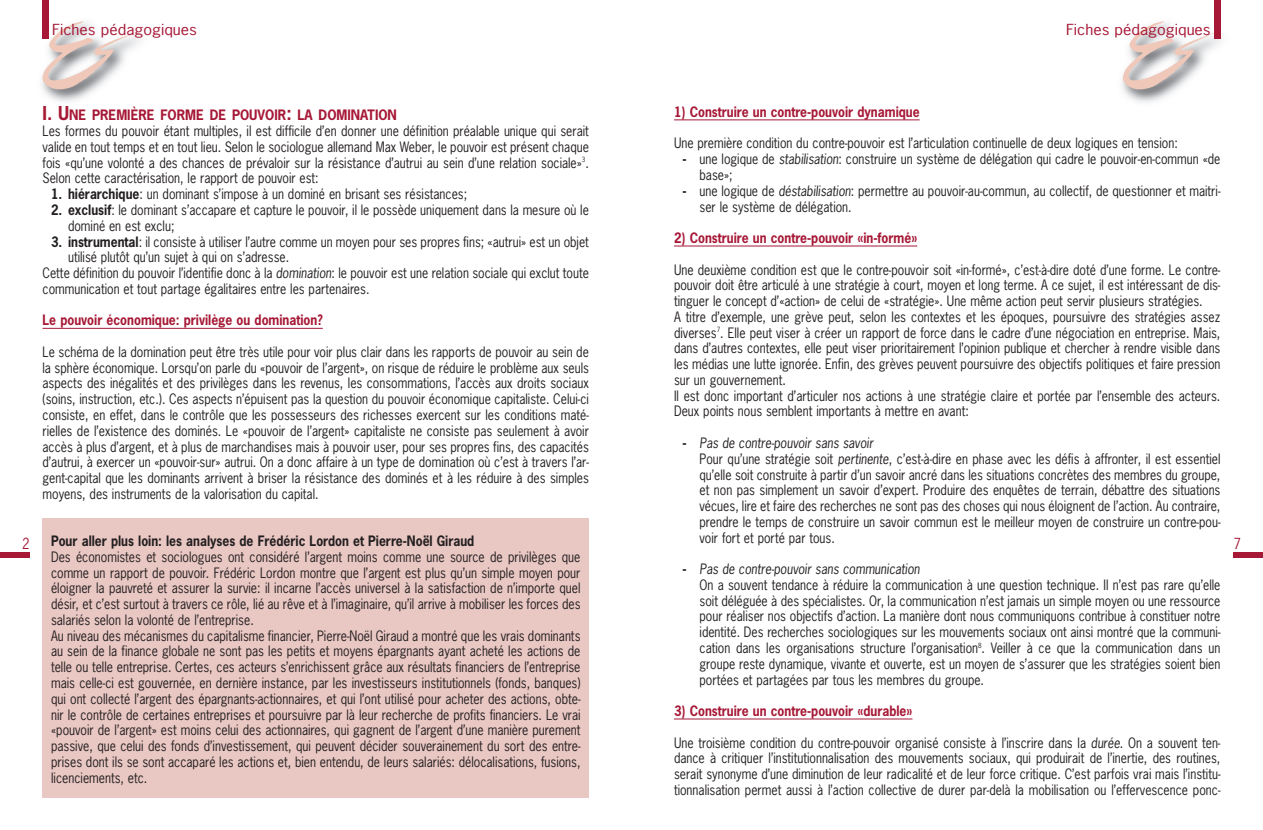
<style>
.page{position:relative;width:1263px;height:830px;background:#fff}
.page>*{position:absolute;margin:0;border:0;box-sizing:border-box;transform-origin:0 0}
.t1{font:14.4px "News Gothic";color:#a61836;scale:1.13 1}
.t2{font:14.4px "News Gothic";color:#a61836;scale:.9 1}
.t3{font:13.5px/15.8px "News Gothic";color:#231f20;scale:.9 1}
.t4{font:700 13.5px "News Gothic";color:#a61836;scale:.9 1}
.t5{font:700 13.5px "News Gothic";color:#231f20;scale:.9 1}
.s1{font-weight:700;font-size:18px;color:#a61836}
.s2{font-weight:700;color:#a61836}
.s3{font-weight:700}
.s4{font-style:italic}
</style>
<div class="page">
<div style="left:43px;top:517px;width:546px;height:280px;background:#e9c7c3"></div>
<div style="left:1233px;top:551px;width:30px;height:6px;background:#a61836"></div>
<img style="left:41px;top:14px;width:99px;height:88px">
<svg style="left:43px;top:21px;width:93px;height:68px"></svg>
<div style="left:43px;top:0;width:6px;height:38px;background:#a61836"></div>
<div style="left:0;top:551px;width:30px;height:6px;background:#a61836"></div>
<hr style="left:43px;top:328px;width:280px;height:1px;background:#a61836">
<img style="left:1121px;top:15px;width:100px;height:88px">
<svg style="left:1123px;top:21px;width:94px;height:68px"></svg>
<div style="left:1214px;top:0;width:6px;height:38px;background:#a61836"></div>
<hr style="left:674px;top:119px;width:246px;height:1px;background:#a61836">
<hr style="left:674px;top:245px;width:243px;height:1px;background:#a61836">
<hr style="left:674px;top:718px;width:238px;height:1px;background:#a61836">
<p class="t1" style="left:52px;top:22px;width:130px">Fiches pédagogiques</p>
<p class="t2" style="left:22px;top:535px;width:10px">2</p>
<p class="t3" style="left:43px;top:108px;width:609px"><span class="s1">I. U</span><span class="s2">NE PREMIÈRE FORME DE POUVOIR</span><span class="s1">:</span> <span class="s2">LA DOMINATION<br></span>Les formes du pouvoir étant multiples, il est difficile d’en donner une définition préalable unique qui serait valide en tout temps et en tout lieu. Selon le sociologue allemand Max Weber, le pouvoir est présent chaque fois «qu’une volonté a des chances de prévaloir sur la résistance d’autrui au sein d’une relation sociale»<sup>3</sup>.<br>Selon cette caractérisation, le rapport de pouvoir est:</p>
<p class="t3" style="left:51px;top:187px;width:464px"><span class="s3">1. hiérarchique</span>: un dominant s’impose à un dominé en brisant ses résistances;</p>
<p class="t3" style="left:68px;top:202px;width:580px;text-indent:-17px"><span class="s3">2. exclusif</span>: le dominant s’accapare et capture le pouvoir, il le possède uniquement dans la mesure où le dominé en est exclu;</p>
<p class="t3" style="left:51px;top:234px;width:599px"><span class="s3">3. instrumental</span>: il consiste à utiliser l’autre comme un moyen pour ses propres fins; «autrui» est un objet</p>
<p class="t3" style="left:68px;top:250px;width:247px">utilisé plutôt qu’un sujet à qui on s’adresse.</p>
<p class="t3" style="left:43px;top:265px;width:609px">Cette définition du pouvoir l’identifie donc à la <span class="s4">domination</span>: le pouvoir est une relation sociale qui exclut toute</p>
<p class="t3" style="left:43px;top:281px;width:365px">communication et tout partage égalitaires entre les partenaires.</p>
<p class="t4" style="left:43px;top:312px;width:313px">Le pouvoir économique: privilège ou domination?</p>
<p class="t3" style="left:43px;top:344px;width:609px;text-align:justify">Le schéma de la domination peut être très utile pour voir plus clair dans les rapports de pouvoir au sein de la sphère économique. Lorsqu’on parle du «pouvoir de l’argent», on risque de réduire le problème aux seuls aspects des inégalités et des privilèges dans les revenus, les consommations, l’accès aux droits sociaux (soins, instruction, etc.). Ces aspects n’épuisent pas la question du pouvoir économique capitaliste. Celui-ci consiste, en effet, dans le contrôle que les possesseurs des richesses exercent sur les conditions maté&shy;rielles de l’existence des dominés. Le «pouvoir de l’argent» capitaliste ne consiste pas seulement à avoir accès à plus d’argent, et à plus de marchandises mais à pouvoir user, pour ses propres fins, des capacités d’autrui, à exercer un «pouvoir-sur» autrui. On a donc affaire à un type de domination où c’est à travers l’ar&shy;gent-capital que les dominants arrivent à briser la résistance des dominés et à les réduire à des simples moyens, des instruments de la valorisation du capital.</p>
<p class="t5" style="left:51px;top:533px;width:472px">Pour aller plus loin: les analyses de Frédéric Lordon et Pierre-Noël Giraud</p>
<p class="t3" style="left:51px;top:549px;width:590px">Des économistes et sociologues ont considéré l’argent moins comme une source de privilèges que comme un rapport de pouvoir. Frédéric Lordon montre que l’argent est plus qu’un simple moyen pour éloigner la pauvreté et assurer la survie: il incarne l’accès universel à la satisfaction de n’importe quel désir, et c’est surtout à travers ce rôle, lié au rêve et à l’imaginaire, qu’il arrive à mobiliser les forces des salariés selon la volonté de l’entreprise.<br>Au niveau des mécanismes du capitalisme financier, Pierre-Noël Giraud a montré que les vrais dominants au sein de la finance globale ne sont pas les petits et moyens épargnants ayant acheté les actions de telle ou telle entreprise. Certes, ces acteurs s’enrichissent grâce aux résultats financiers de l’entreprise mais celle-ci est gouvernée, en dernière instance, par les investisseurs institutionnels (fonds, banques) qui ont collecté l’argent des épargnants-actionnaires, et qui l’ont utilisé pour acheter des actions, obte&shy;nir le contrôle de certaines entreprises et poursuivre par là leur recherche de profits financiers. Le vrai «pouvoir de l’argent» est moins celui des actionnaires, qui gagnent de l’argent d’une manière purement passive, que celui des fonds d’investissement, qui peuvent décider souverainement du sort des entre&shy;prises dont ils se sont accaparé les actions et, bien entendu, de leurs salariés: délocalisations, fusions, licenciements, etc.</p>
<p class="t1" style="left:1066px;top:22px;width:130px">Fiches pédagogiques</p>
<p class="t4" style="left:674px;top:104px;width:274px">1) Construire un contre-pouvoir dynamique</p>
<p class="t3" style="left:674px;top:136px;width:561px">Une première condition du contre-pouvoir est l’articulation continuelle de deux logiques en tension:</p>
<p class="t3" style="left:699px;top:152px;width:580px;text-indent:-17px"><span class="s3">-</span> une logique de <span class="s4">stabilisation</span>: construire un système de délégation qui cadre le pouvoir-en-commun «de base»;</p>
<p class="t3" style="left:699px;top:183px;width:580px;text-indent:-17px"><span class="s3">-</span> une logique de <span class="s4">déstabilisation</span>: permettre au pouvoir-au-commun, au collectif, de questionner et maitri&shy;ser le système de délégation.</p>
<p class="t4" style="left:674px;top:230px;width:272px">2) Construire un contre-pouvoir «in-formé»</p>
<p class="t3" style="left:674px;top:262px;width:609px">Une deuxième condition est que le contre-pouvoir soit «in-formé», c’est-à-dire doté d’une forme. Le contre&shy;pouvoir doit être articulé à une stratégie à court, moyen et long terme. A ce sujet, il est intéressant de dis&shy;tinguer le concept d’«action» de celui de «stratégie». Une même action peut servir plusieurs stratégies.<br>A titre d’exemple, une grève peut, selon les contextes et les époques, poursuivre des stratégies assez diverses<sup>7</sup>. Elle peut viser à créer un rapport de force dans le cadre d’une négociation en entreprise. Mais, dans d’autres contextes, elle peut viser prioritairement l’opinion publique et chercher à rendre visible dans les médias une lutte ignorée. Enfin, des grèves peuvent poursuivre des objectifs politiques et faire pression sur un gouvernement.<br>Il est donc important d’articuler nos actions à une stratégie claire et portée par l’ensemble des acteurs.<br>Deux points nous semblent importants à mettre en avant:</p>
<p class="t3" style="left:699px;top:435px;width:580px;text-indent:-17px"><span class="s3">-</span> <span class="s4">Pas de contre-pouvoir sans savoir<br></span>Pour qu’une stratégie soit <span class="s4">pertinente</span>, c’est-à-dire en phase avec les défis à affronter, il est essentiel qu’elle soit construite à partir d’un savoir ancré dans les situations concrètes des membres du groupe, et non pas simplement un savoir d’expert. Produire des enquêtes de terrain, débattre des situations vécues, lire et faire des recherches ne sont pas des choses qui nous éloignent de l’action. Au contraire, prendre le temps de construire un savoir commun est le meilleur moyen de construire un contre-pou&shy;voir fort et porté par tous.</p>
<p class="t3" style="left:699px;top:561px;width:580px;text-indent:-17px"><span class="s3">-</span> <span class="s4">Pas de contre-pouvoir sans communication<br></span>On a souvent tendance à réduire la communication à une question technique. Il n’est pas rare qu’elle soit déléguée à des spécialistes. Or, la communication n’est jamais un simple moyen ou une ressource pour réaliser nos objectifs d’action. La manière dont nous communiquons contribue à constituer notre identité. Des recherches sociologiques sur les mouvements sociaux ont ainsi montré que la communi&shy;cation dans les organisations structure l’organisation<sup>8</sup>. Veiller à ce que la communication dans un groupe reste dynamique, vivante et ouverte, est un moyen de s’assurer que les stratégies soient bien portées et partagées par tous les membres du groupe.</p>
<p class="t4" style="left:674px;top:703px;width:266px">3) Construire un contre-pouvoir «durable»</p>
<p class="t3" style="left:674px;top:734px;width:609px;text-align:justify">Une troisième condition du contre-pouvoir organisé consiste à l’inscrire dans la <span class="s4">durée</span>. On a souvent ten&shy;dance à critiquer l’institutionnalisation des mouvements sociaux, qui produirait de l’inertie, des routines, serait synonyme d’une diminution de leur radicalité et de leur force critique. C’est parfois vrai mais l’institu&shy;tionnalisation permet aussi à l’action collective de durer par-delà la mobilisation ou l’effervescence ponc-</p>
<p class="t2" style="left:1233px;top:535px;width:10px">7</p>
</div>
